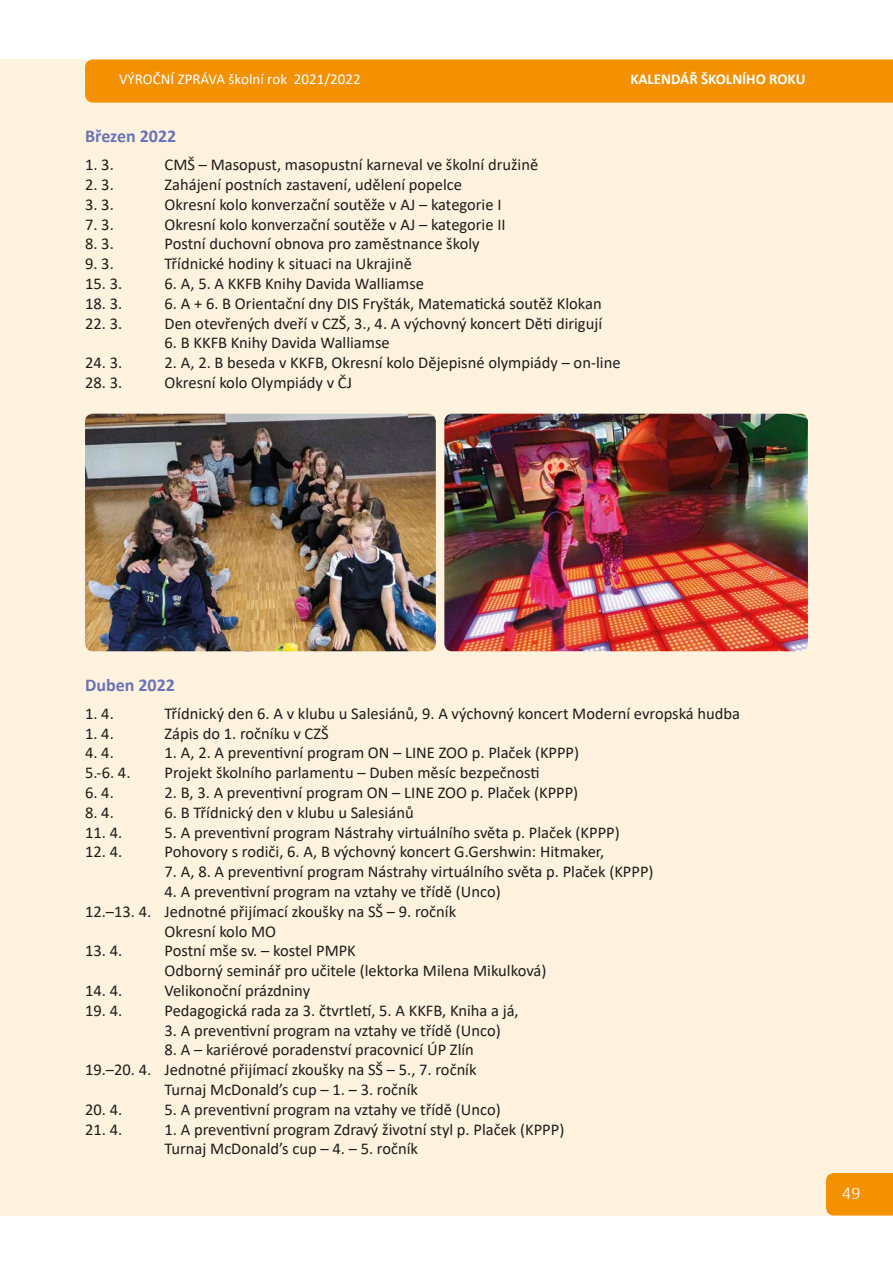
<style>
.page{position:relative;width:893px;height:1263px;background:#fff}
.page>*{position:absolute;margin:0;border:0;box-sizing:border-box;transform-origin:0 0}
.t1{font:700 18px "Calibri";color:#6a73b5}
.t2{font:300 18px "Calibri";color:#fff}
.t3{font:16.5px/19.8px "Calibri";color:#1c1c1a}
.t4{font:15px "Calibri";color:#fff}
.t5{font:700 15px "Calibri";color:#fff}
</style>
<div class="page">
<div style="left:0;top:60px;width:893px;height:1155px;background:#fff3e0"></div>
<div style="left:85px;top:60px;width:808px;height:43px;background:#f39100"></div>
<div style="left:826px;top:1173px;width:67px;height:42px;background:#f39100"></div>
<img style="left:85px;top:414px;width:351px;height:237px">
<img style="left:444px;top:414px;width:364px;height:237px">
<p class="t4" style="left:119px;top:68px;width:243px">VÝROČNÍ ZPRÁVA školní rok 2021/2022</p>
<p class="t5" style="left:630px;top:68px;width:177px">KALENDÁŘ ŠKOLNÍHO ROKU</p>
<p class="t1" style="left:85px;top:123px;width:93px">Březen 2022</p>
<p class="t3" style="left:85px;top:154px;width:30px">1. 3.</p>
<p class="t3" style="left:165px;top:154px;width:375px">CMŠ – Masopust, masopustní karneval ve školní družině</p>
<p class="t3" style="left:85px;top:174px;width:30px">2. 3.</p>
<p class="t3" style="left:165px;top:174px;width:299px">Zahájení postních zastavení, udělení popelce</p>
<p class="t3" style="left:85px;top:194px;width:30px">3. 3.</p>
<p class="t3" style="left:165px;top:194px;width:338px">Okresní kolo konverzační soutěže v AJ – kategorie I</p>
<p class="t3" style="left:85px;top:214px;width:30px">7. 3.</p>
<p class="t3" style="left:165px;top:214px;width:343px">Okresní kolo konverzační soutěže v AJ – kategorie II</p>
<p class="t3" style="left:85px;top:234px;width:30px">8. 3.</p>
<p class="t3" style="left:165px;top:234px;width:317px">Postní duchovní obnova pro zaměstnance školy</p>
<p class="t3" style="left:85px;top:253px;width:30px">9. 3.</p>
<p class="t3" style="left:165px;top:253px;width:249px">Třídnické hodiny k situaci na Ukrajině</p>
<p class="t3" style="left:85px;top:273px;width:39px">15. 3.</p>
<p class="t3" style="left:165px;top:273px;width:261px">6. A, 5. A KKFB Knihy Davida Walliamse</p>
<p class="t3" style="left:85px;top:293px;width:39px">18. 3.</p>
<p class="t3" style="left:165px;top:293px;width:439px">6. A + 6. B Orientační dny DIS Fryšták, Matematická soutěž Klokan</p>
<p class="t3" style="left:85px;top:313px;width:39px">22. 3.</p>
<p class="t3" style="left:165px;top:313px;width:439px">Den otevřených dveří v CZŠ, 3., 4. A výchovný koncert Děti dirigují</p>
<p class="t3" style="left:165px;top:333px;width:227px">6. B KKFB Knihy Davida Walliamse</p>
<p class="t3" style="left:85px;top:352px;width:39px">24. 3.</p>
<p class="t3" style="left:165px;top:352px;width:457px">2. A, 2. B beseda v KKFB, Okresní kolo Dějepisné olympiády – on-‑line</p>
<p class="t3" style="left:85px;top:372px;width:39px">28. 3.</p>
<p class="t3" style="left:165px;top:372px;width:189px">Okresní kolo Olympiády v ČJ</p>
<p class="t1" style="left:85px;top:672px;width:91px">Duben 2022</p>
<p class="t3" style="left:85px;top:703px;width:30px">1. 4.</p>
<p class="t3" style="left:165px;top:703px;width:577px">Třídnický den 6. A v klubu u Salesiánů, 9. A výchovný koncert Moderní evropská hudba</p>
<p class="t3" style="left:85px;top:723px;width:30px">1. 4.</p>
<p class="t3" style="left:165px;top:723px;width:166px">Zápis do 1. ročníku v CZŠ</p>
<p class="t3" style="left:85px;top:743px;width:30px">4. 4.</p>
<p class="t3" style="left:165px;top:743px;width:416px">1. A, 2. A preventivní program ON – LINE ZOO p. Plaček (KPPP)</p>
<p class="t3" style="left:85px;top:762px;width:47px">5.-6. 4.</p>
<p class="t3" style="left:165px;top:762px;width:377px">Projekt školního parlamentu – Duben měsíc bezpečnosti</p>
<p class="t3" style="left:85px;top:782px;width:30px">6. 4.</p>
<p class="t3" style="left:165px;top:782px;width:415px">2. B, 3. A preventivní program ON – LINE ZOO p. Plaček (KPPP)</p>
<p class="t3" style="left:85px;top:802px;width:30px">8. 4.</p>
<p class="t3" style="left:165px;top:802px;width:251px">6. B Třídnický den v klubu u Salesiánů</p>
<p class="t3" style="left:85px;top:822px;width:39px">11. 4.</p>
<p class="t3" style="left:165px;top:822px;width:457px">5. A preventivní program Nástrahy virtuálního světa p. Plaček (KPPP)</p>
<p class="t3" style="left:85px;top:842px;width:39px">12. 4.</p>
<p class="t3" style="left:165px;top:842px;width:441px">Pohovory s rodiči, 6. A, B výchovný koncert G.Gershwin: Hitmaker,</p>
<p class="t3" style="left:165px;top:861px;width:490px">7. A, 8. A preventivní program Nástrahy virtuálního světa p. Plaček (KPPP)</p>
<p class="t3" style="left:165px;top:881px;width:338px">4. A preventivní program na vztahy ve třídě (Unco)</p>
<p class="t3" style="left:85px;top:901px;width:373px">12.–13. 4. Jednotné přijímací zkoušky na SŠ – 9. ročník</p>
<p class="t3" style="left:165px;top:921px;width:113px">Okresní kolo MO</p>
<p class="t3" style="left:85px;top:941px;width:39px">13. 4.</p>
<p class="t3" style="left:165px;top:941px;width:383px">Postní mše sv. – kostel PMPK<br>Odborný seminář pro učitele (lektorka Milena Mikulková)</p>
<p class="t3" style="left:85px;top:980px;width:39px">14. 4.</p>
<p class="t3" style="left:165px;top:980px;width:147px">Velikonoční prázdniny</p>
<p class="t3" style="left:85px;top:1000px;width:39px">19. 4.</p>
<p class="t3" style="left:165px;top:1000px;width:356px">Pedagogická rada za 3. čtvrtletí, 5. A KKFB, Kniha a já,</p>
<p class="t3" style="left:165px;top:1020px;width:338px">3. A preventivní program na vztahy ve třídě (Unco)</p>
<p class="t3" style="left:165px;top:1040px;width:311px">8. A – kariérové poradenství pracovnicí ÚP Zlín</p>
<p class="t3" style="left:85px;top:1059px;width:393px">19.–20. 4. Jednotné přijímací zkoušky na SŠ – 5., 7. ročník</p>
<p class="t3" style="left:165px;top:1079px;width:255px">Turnaj McDonald’s cup – 1. – 3. ročník</p>
<p class="t3" style="left:85px;top:1099px;width:39px">20. 4.</p>
<p class="t3" style="left:165px;top:1099px;width:338px">5. A preventivní program na vztahy ve třídě (Unco)</p>
<p class="t3" style="left:85px;top:1119px;width:39px">21. 4.</p>
<p class="t3" style="left:165px;top:1119px;width:401px">1. A preventivní program Zdravý životní styl p. Plaček (KPPP)<br>Turnaj McDonald’s cup – 4. – 5. ročník</p>
<p class="t2" style="left:842px;top:1182px;width:20px">49</p>
</div>
